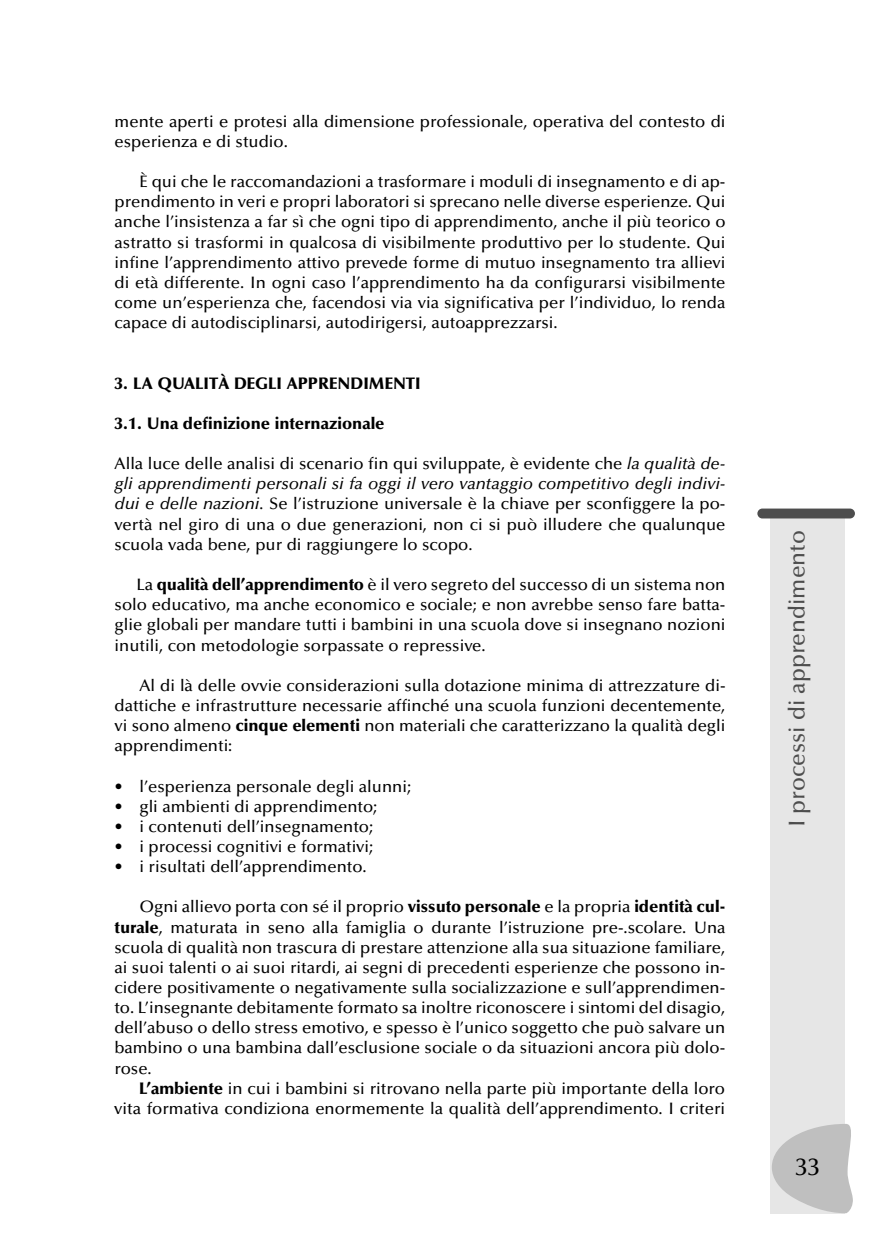
<style>
.page{position:relative;width:869px;height:1241px;background:#fff}
.page>*{position:absolute;margin:0;border:0;box-sizing:border-box;transform-origin:0 0}
.t1{font:500 24.5px "Optima";color:#000}
.t2{font:500 22.75px "Optima";color:#4d4d4d}
.t3{font:500 16.62px/20.1px "Optima";color:#000;text-align:justify}
.t4{font:900 16.62px "Optima";color:#000}
.s1{font-style:italic}
.s2{font-weight:900}
</style>
<div class="page">
<div style="left:770px;top:516px;width:74px;height:697px;background:#e6e6e6"></div>
<div style="left:757px;top:508px;width:97px;height:10px;background:#4d4d4d;border-radius:5px"></div>
<svg style="left:772px;top:1123px;width:81px;height:89px"></svg>
<p class="t3" style="left:115px;top:113px;width:612px">mente aperti e protesi alla dimensione professionale, operativa del contesto di esperienza e di studio.</p>
<p class="t3" style="left:115px;top:173px;width:612px;text-indent:25px">È qui che le raccomandazioni a trasformare i moduli di insegnamento e di ap&shy;prendimento in veri e propri laboratori si sprecano nelle diverse esperienze. Qui anche l’insistenza a far sì che ogni tipo di apprendimento, anche il più teorico o astratto si trasformi in qualcosa di visibilmente produttivo per lo studente. Qui infine l’apprendimento attivo prevede forme di mutuo insegnamento tra allievi di età differente. In ogni caso l’apprendimento ha da configurarsi visibilmente come un’esperienza che, facendosi via via significativa per l’individuo, lo renda capace di autodisciplinarsi, autodirigersi, autoapprezzarsi.</p>
<p class="t4" style="left:115px;top:376px;width:307px">3. LA QUALITÀ DEGLI APPRENDIMENTI</p>
<p class="t4" style="left:115px;top:416px;width:271px">3.1. Una definizione internazionale</p>
<p class="t3" style="left:115px;top:455px;width:612px">Alla luce delle analisi di scenario fin qui sviluppate, è evidente che <span class="s1">la qualità de&shy;gli apprendimenti personali si fa oggi il vero vantaggio competitivo degli indivi&shy;dui e delle nazioni.</span> Se l’istruzione universale è la chiave per sconfiggere la po&shy;vertà nel giro di una o due generazioni, non ci si può illudere che qualunque scuola vada bene, pur di raggiungere lo scopo.</p>
<p class="t3" style="left:115px;top:576px;width:612px;text-indent:22px">La <span class="s2">qualità dell’apprendimento</span> è il vero segreto del successo di un sistema non solo educativo, ma anche economico e sociale; e non avrebbe senso fare batta&shy;glie globali per mandare tutti i bambini in una scuola dove si insegnano nozioni inutili, con metodologie sorpassate o repressive.</p>
<p class="t3" style="left:114px;top:676px;width:612px;text-indent:25px">Al di là delle ovvie considerazioni sulla dotazione minima di attrezzature di&shy;dattiche e infrastrutture necessarie affinché una scuola funzioni decentemente, vi sono almeno <span class="s2">cinque elementi</span> non materiali che caratterizzano la qualità degli apprendimenti:</p>
<p class="t3" style="left:114px;top:777px;width:298px">• l’esperienza personale degli alunni;</p>
<p class="t3" style="left:114px;top:797px;width:264px">• gli ambienti di apprendimento;</p>
<p class="t3" style="left:114px;top:817px;width:260px">• i contenuti dell’insegnamento;</p>
<p class="t3" style="left:114px;top:837px;width:260px">• i processi cognitivi e formativi;</p>
<p class="t3" style="left:114px;top:858px;width:253px">• i risultati dell’apprendimento.</p>
<p class="t3" style="left:139px;top:898px;width:587px">Ogni allievo porta con sé il proprio <span class="s2">vissuto personale</span> e la propria <span class="s2">identità cul-</span></p>
<p class="t3" style="left:114px;top:918px;width:612px"><span class="s2">turale</span>, maturata in seno alla famiglia o durante l’istruzione pre-.scolare. Una</p>
<p class="t3" style="left:114px;top:938px;width:612px">scuola di qualità non trascura di prestare attenzione alla sua situazione familiare,</p>
<p class="t3" style="left:114px;top:958px;width:612px">ai suoi talenti o ai suoi ritardi, ai segni di precedenti esperienze che possono in-</p>
<p class="t3" style="left:114px;top:978px;width:612px">cidere positivamente o negativamente sulla socializzazione e sull’apprendimen-</p>
<p class="t3" style="left:114px;top:998px;width:612px">to. L’insegnante debitamente formato sa inoltre riconoscere i sintomi del disagio,</p>
<p class="t3" style="left:114px;top:1019px;width:612px">dell’abuso o dello stress emotivo, e spesso è l’unico soggetto che può salvare un</p>
<p class="t3" style="left:114px;top:1039px;width:612px">bambino o una bambina dall’esclusione sociale o da situazioni ancora più dolo-</p>
<p class="t3" style="left:114px;top:1059px;width:39px">rose.</p>
<p class="t3" style="left:139px;top:1079px;width:587px"><span class="s2">L’ambiente</span> in cui i bambini si ritrovano nella parte più importante della loro</p>
<p class="t3" style="left:114px;top:1099px;width:612px">vita formativa condiziona enormemente la qualità dell’apprendimento. I criteri</p>
<p class="t2" style="left:787px;top:827px;width:298px;rotate:-90deg">I processi di apprendimento</p>
<p class="t1" style="left:795px;top:1156px;width:26px">33</p>
</div>
